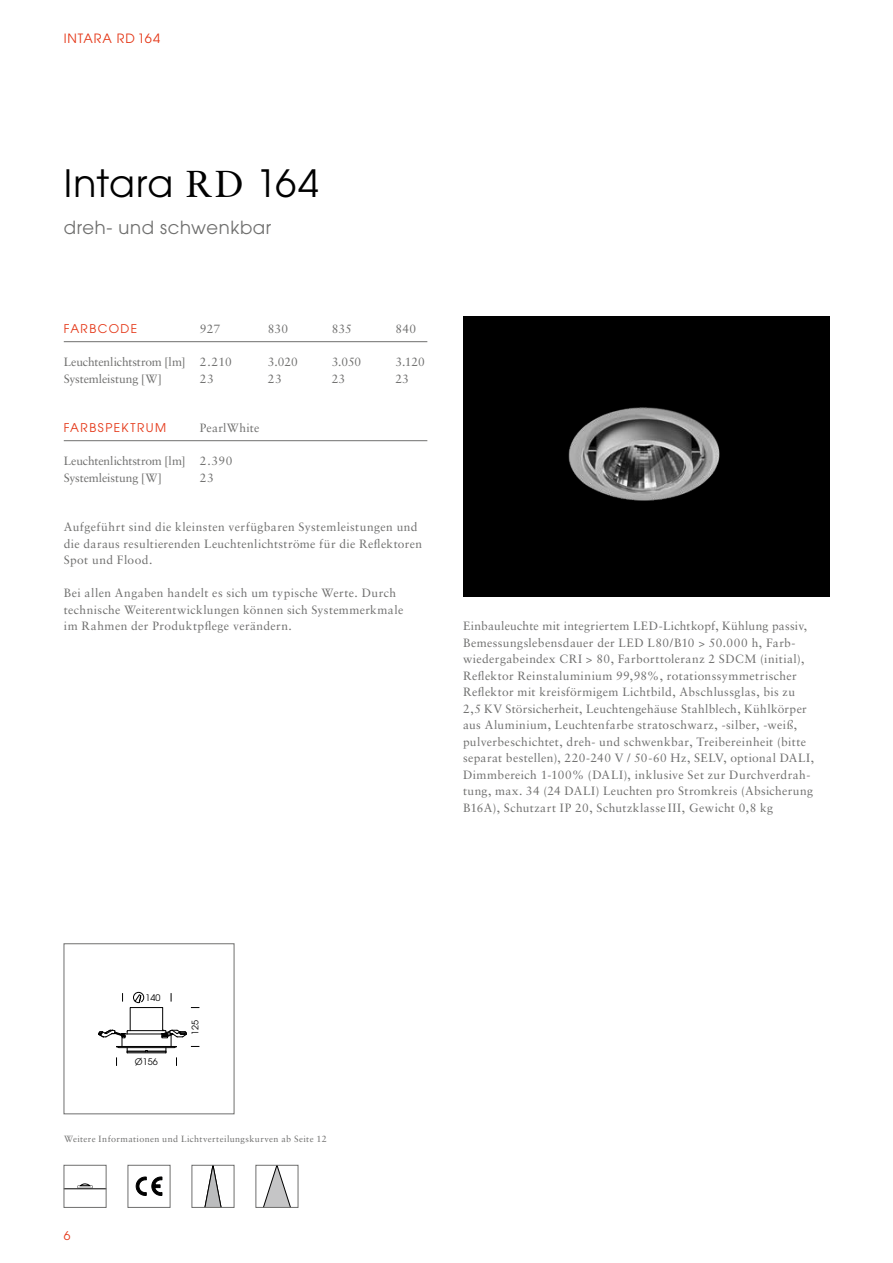
<style>
.page{position:relative;width:893px;height:1263px;background:#fff}
.page>*{position:absolute;margin:0;border:0;box-sizing:border-box;transform-origin:0 0}
.t1{font:37.5px "ITC Avant Garde Pro";letter-spacing:.005em;color:#000}
.t2{font:18px "ITC Avant Garde Pro";letter-spacing:.035em;color:#6f6f6e}
.t3{font:12.75px "ITC Avant Garde Pro";letter-spacing:.07em;color:#e43515}
.t4{font:12px/16.5px "Sabon LT Std";letter-spacing:.03em;color:#6f6f6e}
.t5{font:12px/16.5px "Sabon LT Std";letter-spacing:-.01em;color:#6f6f6e}
.t6{font:12px "ITC Avant Garde Pro";letter-spacing:.12em;color:#e43515}
.t7{font:9px "Sabon LT Std";letter-spacing:.04em;color:#6f6f6e}
.t8{font:9px "ITC Avant Garde Pro";color:#000}
.s1{font-family:"Sabon LT Std"}
</style>
<div class="page">
<div style="left:463px;top:316px;width:366px;height:281px;background:#000"></div>
<img style="left:568px;top:407px;width:152px;height:94px">
<svg style="left:136px;top:1177px;width:26px;height:18px"></svg>
<svg style="left:98px;top:992px;width:101px;height:74px"></svg>
<div style="left:64px;top:943px;width:170px;height:171px;border:1px solid #6f6f6e"></div>
<hr style="left:64px;top:1188px;width:42px;height:1px;background:#000">
<svg style="left:78px;top:1184px;width:14px;height:4px"></svg>
<svg style="left:204px;top:1167px;width:18px;height:38px"></svg>
<svg style="left:263px;top:1167px;width:28px;height:38px"></svg>
<div style="left:256px;top:1165px;width:42px;height:42px;border:1px solid #6f6f6e"></div>
<hr style="left:64px;top:341px;width:363px;height:1px;background:#6f6f6e">
<hr style="left:64px;top:440px;width:363px;height:1px;background:#6f6f6e">
<p class="t3" style="left:64px;top:31px;width:98px">INTARA RD 164</p>
<h1 class="t1" style="left:64px;top:160px;width:257px">Intara <span class="s1">RD</span> 164</h1>
<h2 class="t2" style="left:64px;top:216px;width:209px">dreh- und schwenkbar</h2>
<p class="t6" style="left:64px;top:321px;width:75px">FARBCODE</p>
<p class="t4" style="left:200px;top:320px;width:22px">927</p>
<p class="t4" style="left:268px;top:320px;width:22px">830</p>
<p class="t4" style="left:332px;top:320px;width:22px">835</p>
<p class="t4" style="left:395px;top:320px;width:22px">840</p>
<p class="t5" style="left:64px;top:353px;width:170px">Leuchtenlichtstrom [lm] 2.210</p>
<p class="t4" style="left:268px;top:353px;width:31px">3.020</p>
<p class="t4" style="left:332px;top:353px;width:31px">3.050</p>
<p class="t4" style="left:395px;top:353px;width:31px">3.120</p>
<p class="t5" style="left:64px;top:370px;width:100px">Systemleistung [W]</p>
<p class="t4" style="left:200px;top:370px;width:15px">23</p>
<p class="t4" style="left:268px;top:370px;width:15px">23</p>
<p class="t4" style="left:332px;top:370px;width:15px">23</p>
<p class="t4" style="left:395px;top:370px;width:15px">23</p>
<p class="t6" style="left:64px;top:420px;width:104px">FARBSPEKTRUM</p>
<p class="t4" style="left:200px;top:419px;width:61px">PearlWhite</p>
<p class="t5" style="left:64px;top:452px;width:170px">Leuchtenlichtstrom [lm] 2.390<br>Systemleistung [W]</p>
<p class="t4" style="left:200px;top:469px;width:15px">23</p>
<p class="t4" style="left:64px;top:518px;width:360px">Aufgeführt sind die kleinsten verfügbaren Systemleistungen und die daraus resultierenden Leuchtenlichtströme für die Reflektoren<br>Spot und Flood.</p>
<p class="t4" style="left:64px;top:584px;width:341px">Bei allen Angaben handelt es sich um typische Werte. Durch technische Weiterentwicklungen können sich Systemmerkmale im Rahmen der Produktpflege verändern.</p>
<p class="t4" style="left:463px;top:617px;width:353px">Einbauleuchte mit integriertem LED-Lichtkopf, Kühlung passiv, Bemessungslebensdauer der LED L80/B10 &gt; 50.000 h, Farb&shy;wiedergabeindex CRI &gt; 80, Farborttoleranz 2 SDCM (initial), Reflektor Reinstaluminium 99,98%, rotationssymmetrischer Reflektor mit kreisförmigem Lichtbild, Abschlussglas, bis zu 2,5 KV Störsicherheit, Leuchtengehäuse Stahlblech, Kühlkörper aus Aluminium, Leuchtenfarbe stratoschwarz, -silber, -weiß, pulverbeschichtet, dreh- und schwenkbar, Treibereinheit (bitte separat bestellen), 220-240 V / 50-60 Hz, SELV, optional DALI, Dimmbereich 1-100% (DALI), inklusive Set zur Durchverdrah&shy;tung, max. 34 (24 DALI) Leuchten pro Stromkreis (Absicherung B16A), Schutzart IP 20, Schutzklasse III, Gewicht 0,8 kg</p>
<p class="t8" style="left:145px;top:992px;width:16px">140</p>
<p class="t8" style="left:135px;top:1056px;width:24px">Ø156</p>
<p class="t8" style="left:190px;top:1035px;width:16px;rotate:-90deg">125</p>
<p class="t7" style="left:64px;top:1133px;width:264px">Weitere Informationen und Lichtverteilungskurven ab Seite 12</p>
<p class="t6" style="left:64px;top:1228px;width:8px">6</p>
</div>
